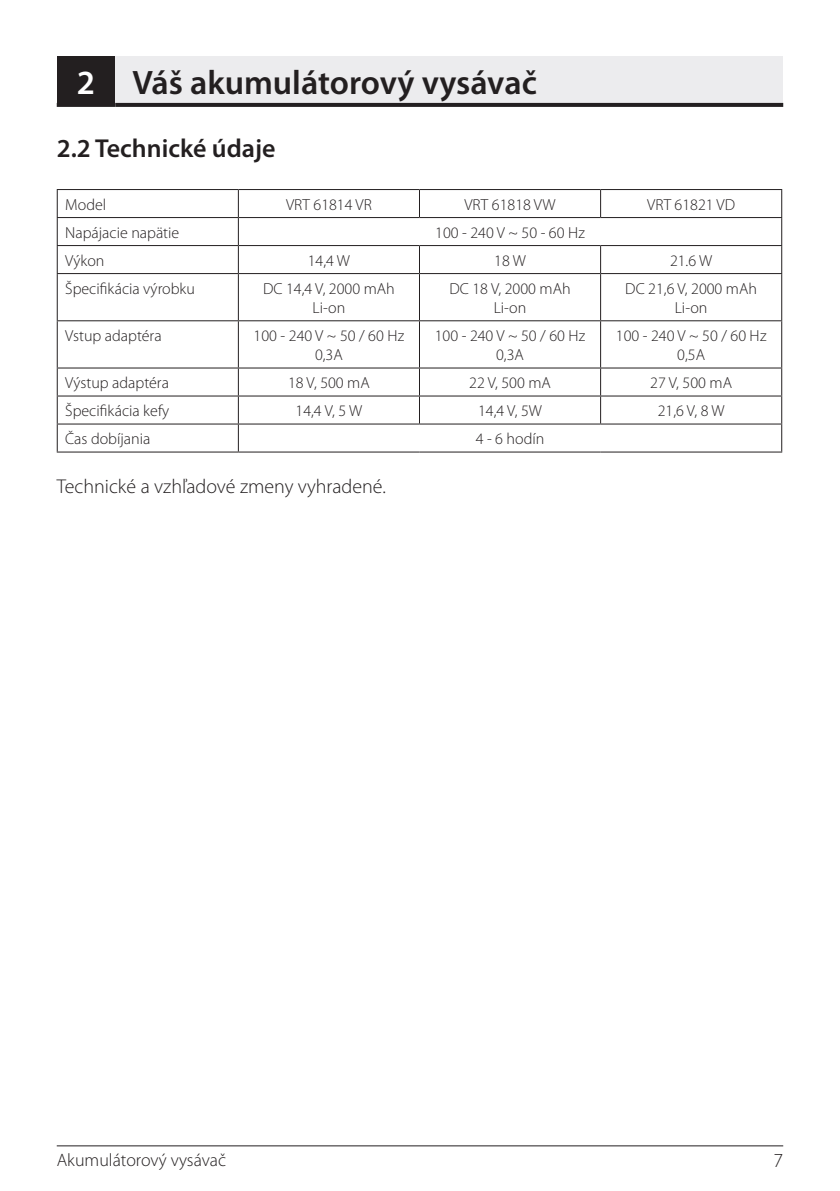
<style>
.page{position:relative;width:840px;height:1191px;background:#fff}
.page>*{position:absolute;margin:0;border:0;box-sizing:border-box;transform-origin:0 0}
.Nadpis_17{font:600 34px "Myriad Pro";color:#231f20}
.Nadpis_17-2{font:600 34px "Myriad Pro";color:#fff}
.Podnadpis_13{font:600 26px "Myriad Pro";color:#231f20}
.Základný_10{font:300 20px "Myriad Pro";color:#231f20}
.t1{font:300 18px "Myriad Pro";color:#231f20}
.Základný_9_5{font:300 16px "Myriad Pro";color:#231f20}
</style>
<div class="page">
<hr style="left:57px;top:1145px;width:725px;height:1px;background:#231f20">
<div style="left:57px;top:57px;width:58px;height:48px;background:#231f20"></div>
<div style="left:115px;top:57px;width:667px;height:48px;background:#ececee"></div>
<svg style="left:57px;top:105px;width:58px;height:2px"></svg>
<svg style="left:115px;top:103px;width:667px;height:4px;background:#272324"></svg>
<hr style="left:57px;top:189px;width:181px;height:1px;background:#231f20">
<hr style="left:238px;top:189px;width:181px;height:1px;background:#231f20">
<hr style="left:419px;top:189px;width:181px;height:1px;background:#231f20">
<svg style="left:419px;top:190px;width:1px;height:27px"></svg>
<hr style="left:600px;top:189px;width:181px;height:1px;background:#231f20">
<hr style="left:57px;top:217px;width:181px;height:1px;background:#231f20">
<hr style="left:238px;top:217px;width:181px;height:1px;background:#231f20">
<hr style="left:419px;top:217px;width:181px;height:1px;background:#231f20">
<hr style="left:600px;top:217px;width:181px;height:1px;background:#231f20">
<hr style="left:57px;top:245px;width:181px;height:1px;background:#231f20">
<svg style="left:57px;top:190px;width:1px;height:83px"></svg>
<hr style="left:238px;top:245px;width:181px;height:1px;background:#231f20">
<svg style="left:238px;top:190px;width:1px;height:83px"></svg>
<hr style="left:419px;top:245px;width:181px;height:1px;background:#231f20">
<svg style="left:419px;top:246px;width:1px;height:27px"></svg>
<hr style="left:600px;top:245px;width:181px;height:1px;background:#231f20">
<hr style="left:57px;top:273px;width:181px;height:1px;background:#231f20">
<hr style="left:57px;top:274px;width:1px;height:46px;background:#231f20">
<hr style="left:238px;top:273px;width:181px;height:1px;background:#231f20">
<hr style="left:238px;top:274px;width:1px;height:46px;background:#231f20">
<hr style="left:419px;top:273px;width:181px;height:1px;background:#231f20">
<hr style="left:419px;top:274px;width:1px;height:46px;background:#231f20">
<hr style="left:600px;top:273px;width:181px;height:1px;background:#231f20">
<hr style="left:599px;top:274px;width:1px;height:46px;background:#231f20">
<hr style="left:780px;top:274px;width:1px;height:46px;background:#231f20">
<hr style="left:57px;top:320px;width:181px;height:1px;background:#231f20">
<hr style="left:57px;top:321px;width:1px;height:46px;background:#231f20">
<hr style="left:238px;top:320px;width:181px;height:1px;background:#231f20">
<hr style="left:238px;top:321px;width:1px;height:46px;background:#231f20">
<hr style="left:419px;top:320px;width:181px;height:1px;background:#231f20">
<hr style="left:419px;top:321px;width:1px;height:46px;background:#231f20">
<hr style="left:600px;top:320px;width:181px;height:1px;background:#231f20">
<hr style="left:599px;top:321px;width:1px;height:46px;background:#231f20">
<hr style="left:780px;top:321px;width:1px;height:46px;background:#231f20">
<hr style="left:57px;top:367px;width:181px;height:1px;background:#231f20">
<hr style="left:238px;top:367px;width:181px;height:1px;background:#231f20">
<hr style="left:419px;top:367px;width:181px;height:1px;background:#231f20">
<hr style="left:600px;top:367px;width:181px;height:1px;background:#231f20">
<hr style="left:57px;top:395px;width:181px;height:1px;background:#231f20">
<hr style="left:238px;top:395px;width:181px;height:1px;background:#231f20">
<hr style="left:419px;top:395px;width:181px;height:1px;background:#231f20">
<svg style="left:419px;top:368px;width:1px;height:55px"></svg>
<hr style="left:600px;top:395px;width:181px;height:1px;background:#231f20">
<hr style="left:57px;top:423px;width:181px;height:1px;background:#231f20">
<svg style="left:57px;top:368px;width:1px;height:83px"></svg>
<hr style="left:238px;top:423px;width:181px;height:1px;background:#231f20">
<svg style="left:238px;top:368px;width:1px;height:83px"></svg>
<hr style="left:419px;top:423px;width:181px;height:1px;background:#231f20">
<hr style="left:600px;top:423px;width:181px;height:1px;background:#231f20">
<hr style="left:57px;top:451px;width:181px;height:1px;background:#231f20">
<hr style="left:238px;top:451px;width:181px;height:1px;background:#231f20">
<hr style="left:419px;top:451px;width:181px;height:1px;background:#231f20">
<hr style="left:600px;top:451px;width:181px;height:1px;background:#231f20">
<p class="Nadpis_17-2" style="left:77px;top:60px;width:20px">2</p>
<p class="Nadpis_17" style="left:132px;top:60px;width:406px">Váš akumulátorový vysávač</p>
<p class="Podnadpis_13" style="left:57px;top:132px;width:220px">2.2 Technické údaje</p>
<p class="Základný_9_5" style="left:65px;top:195px;width:42px">Model</p>
<p class="Základný_9_5" style="left:286px;top:195px;width:87px">VRT 61814 VR</p>
<p class="Základný_9_5" style="left:464px;top:195px;width:93px">VRT 61818 VW</p>
<p class="Základný_9_5" style="left:646px;top:195px;width:89px">VRT 61821 VD</p>
<p class="Základný_9_5" style="left:65px;top:223px;width:115px">Napájacie napätie</p>
<p class="Základný_9_5" style="left:435px;top:223px;width:151px">100 - 240 V ~ 50 - 60 Hz</p>
<p class="Základný_9_5" style="left:65px;top:251px;width:41px">Výkon</p>
<p class="Základný_9_5" style="left:307px;top:251px;width:44px">14,4 W</p>
<p class="Základný_9_5" style="left:494px;top:251px;width:33px">18 W</p>
<p class="Základný_9_5" style="left:669px;top:251px;width:44px">21.6 W</p>
<p class="Základný_9_5" style="left:65px;top:279px;width:131px">Špecifikácia výrobku</p>
<p class="Základný_9_5" style="left:263px;top:279px;width:133px">DC 14,4 V, 2000 mAh</p>
<p class="Základný_9_5" style="left:312px;top:299px;width:34px">Li-on</p>
<p class="Základný_9_5" style="left:449px;top:279px;width:123px">DC 18 V, 2000 mAh</p>
<p class="Základný_9_5" style="left:493px;top:299px;width:34px">Li-on</p>
<p class="Základný_9_5" style="left:625px;top:279px;width:133px">DC 21,6 V, 2000 mAh</p>
<p class="Základný_9_5" style="left:674px;top:299px;width:34px">Li-on</p>
<p class="Základný_9_5" style="left:65px;top:327px;width:98px">Vstup adaptéra</p>
<p class="Základný_9_5" style="left:253px;top:327px;width:152px">100 - 240 V ~ 50 / 60 Hz</p>
<p class="Základný_9_5" style="left:315px;top:346px;width:29px">0,3A</p>
<p class="Základný_9_5" style="left:434px;top:327px;width:152px">100 - 240 V ~ 50 / 60 Hz</p>
<p class="Základný_9_5" style="left:496px;top:346px;width:29px">0,3A</p>
<p class="Základný_9_5" style="left:615px;top:327px;width:152px">100 - 240 V ~ 50 / 60 Hz</p>
<p class="Základný_9_5" style="left:677px;top:346px;width:29px">0,5A</p>
<p class="Základný_9_5" style="left:65px;top:374px;width:105px">Výstup adaptéra</p>
<p class="Základný_9_5" style="left:288px;top:374px;width:83px">18 V, 500 mA</p>
<p class="Základný_9_5" style="left:469px;top:374px;width:83px">22 V, 500 mA</p>
<p class="Základný_9_5" style="left:650px;top:374px;width:83px">27 V, 500 mA</p>
<p class="Základný_9_5" style="left:65px;top:402px;width:105px">Špecifikácia kefy</p>
<p class="Základný_9_5" style="left:295px;top:402px;width:68px">14,4 V, 5 W</p>
<p class="Základný_9_5" style="left:478px;top:402px;width:65px">14,4 V, 5W</p>
<p class="Základný_9_5" style="left:657px;top:402px;width:68px">21,6 V, 8 W</p>
<p class="Základný_9_5" style="left:65px;top:430px;width:87px">Čas dobíjania</p>
<p class="Základný_9_5" style="left:475px;top:430px;width:70px">4 - 6 hodín</p>
<p class="Základný_10" style="left:57px;top:475px;width:330px">Technické a vzhľadové zmeny vyhradené.</p>
<p class="t1" style="left:57px;top:1150px;width:171px">Akumulátorový vysávač</p>
<p class="Základný_10" style="left:773px;top:1149px;width:11px">7</p>
</div>
